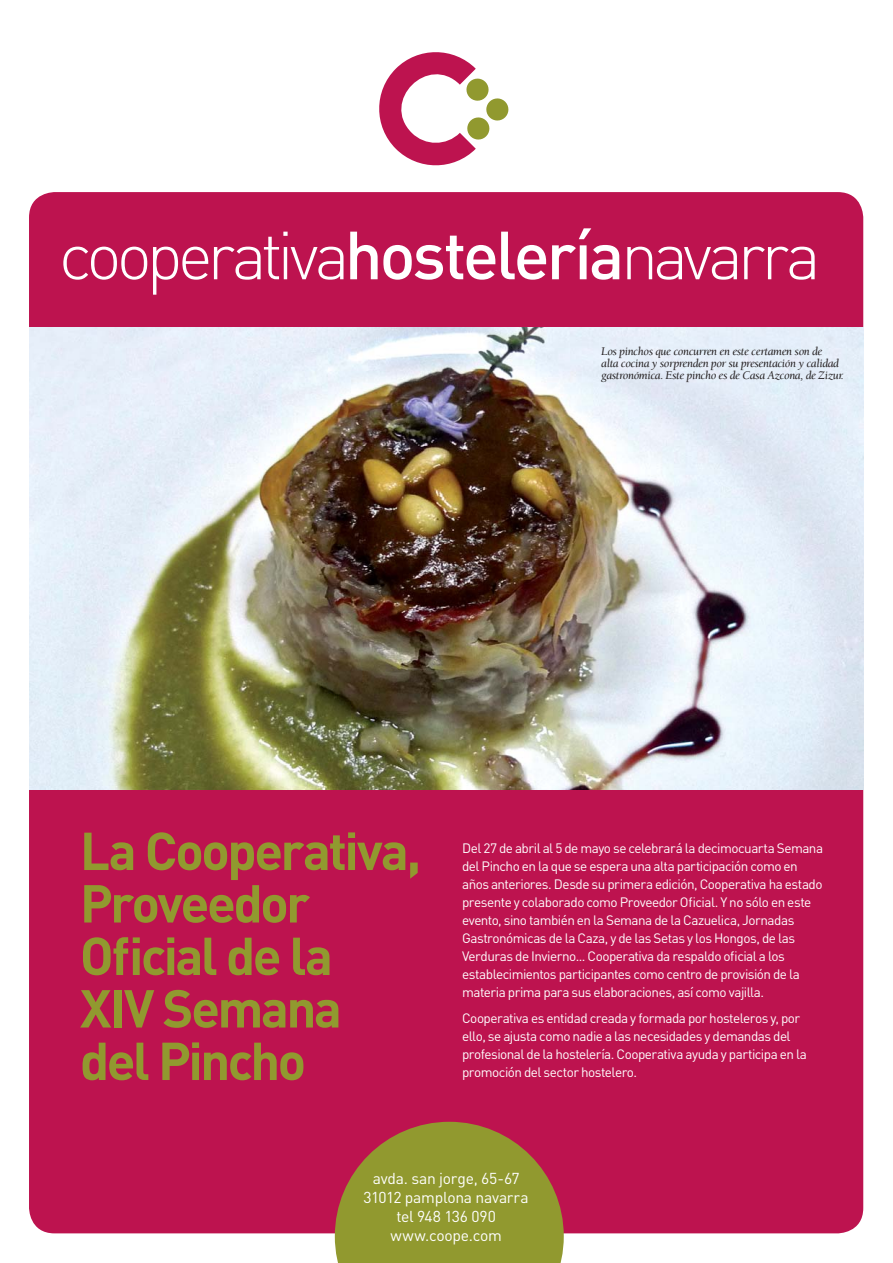
<style>
.page{position:relative;width:893px;height:1263px;background:#fff}
.page>*{position:absolute;margin:0;border:0;box-sizing:border-box;transform-origin:0 0}
.t1{font:300 66.9px "DIN";letter-spacing:-.075em;color:#fff}
.t2{font:700 52.5px/52.5px "DIN";letter-spacing:-.05em;color:#91992f}
.t3{font:15.6px/18.8px "DIN";letter-spacing:-.015em;color:#fff;text-align:center}
.t4{font:13.5px/18px "DIN";letter-spacing:-.04em;color:#fff}
.t5{font:italic 12px/12px "Berkeley";letter-spacing:-.03em;color:#231f20}
.s1{font-weight:500}
</style>
<div class="page">
<div style="left:29px;top:192px;width:834px;height:1041px;background:#bd134f;border-radius:26px"></div>
<img style="left:29px;top:327px;width:834px;height:463px">
<svg style="left:379px;top:52px;width:130px;height:114px"></svg>
<svg style="left:335px;top:1122px;width:229px;height:141px"></svg>
<h1 class="t1" style="left:59px;top:232px;width:763px">cooperativa<span class="s1">hostelería</span>navarra</h1>
<p class="t5" style="left:601px;top:346px;width:244px">Los pinchos que concurren en este certamen son de<br>alta cocina y sorprenden por su presentación y calidad gastronómica. Este pincho es de Casa Azcona, de Zizur.</p>
<h2 class="t2" style="left:80px;top:830px;width:343px">La Cooperativa,<br>Proveedor<br>Oficial de la<br>XIV Semana del Pincho</h2>
<p class="t4" style="left:462px;top:841px;width:362px">Del 27 de abril al 5 de mayo se celebrará la decimocuarta Semana del Pincho en la que se espera una alta participación como en años anteriores. Desde su primera edición, Cooperativa ha estado presente y colaborado como Proveedor Oficial. Y no sólo en este evento, sino también en la Semana de la Cazuelica, Jornadas Gastronómicas de la Caza, y de las Setas y los Hongos, de las Verduras de Invierno... Cooperativa da respaldo oficial a los establecimientos participantes como centro de provisión de la materia prima para sus elaboraciones, así como vajilla.</p>
<p class="t4" style="left:462px;top:1011px;width:346px">Cooperativa es entidad creada y formada por hosteleros y, por ello, se ajusta como nadie a las necesidades y demandas del profesional de la hostelería. Cooperativa ayuda y participa en la promoción del sector hostelero.</p>
<p class="t3" style="left:364px;top:1171px;width:167px">avda. san jorge, 65-67<br>31012 pamplona navarra tel 948 136 090 www.coope.com</p>
</div>
